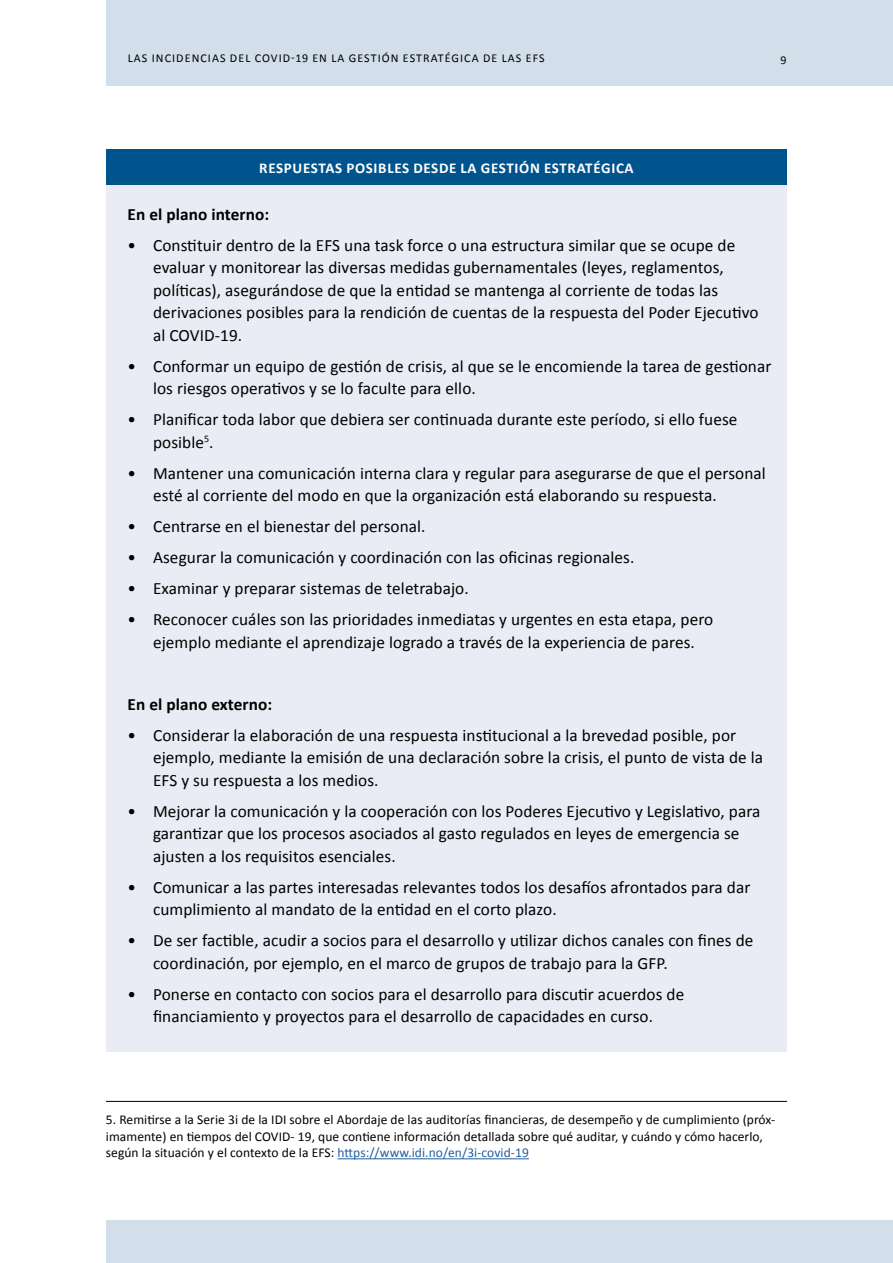
<style>
.page{position:relative;width:893px;height:1263px;background:#fff}
.page>*{position:absolute;margin:0;border:0;box-sizing:border-box;transform-origin:0 0}
.t1{font:17.25px/22.5px "Calibri";letter-spacing:.005em;color:#000}
.t2{font:700 17.25px "Calibri";letter-spacing:.005em;color:#000}
.t3{font:700 15px "Calibri";letter-spacing:.045em;color:#fff}
.t4{font:13.5px/16.5px "Calibri";letter-spacing:.005em;color:#000}
.t5{font:12px "Calibri";letter-spacing:.09em;color:#000}
.s1{color:#215e9e}
</style>
<div class="page">
<div style="left:106px;top:0;width:787px;height:85px;background:#d3deeb"></div>
<div style="left:106px;top:1220px;width:787px;height:43px;background:#d3deeb"></div>
<div style="left:106px;top:149px;width:681px;height:37px;background:#00548e"></div>
<div style="left:106px;top:186px;width:681px;height:866px;background:#e9ecf4"></div>
<hr style="left:106px;top:1101px;width:681px;height:1px;background:#000">
<hr style="left:338px;top:1158px;width:191px;height:1px;background:#215e9e">
<p class="t5" style="left:128px;top:51px;width:418px">LAS INCIDENCIAS DEL COVID-19 EN LA GESTIÓN ESTRATÉGICA DE LAS EFS</p>
<p class="t5" style="left:781px;top:52px;width:8px">9</p>
<p class="t3" style="left:259px;top:158px;width:376px">RESPUESTAS POSIBLES DESDE LA GESTIÓN ESTRATÉGICA</p>
<p class="t2" style="left:128px;top:203px;width:143px">En el plano interno:</p>
<p class="t1" style="left:153px;top:234px;width:607px;text-indent:-26px">• Constituir dentro de la EFS una task force o una estructura similar que se ocupe de evaluar y monitorear las diversas medidas gubernamentales (leyes, reglamentos, políticas), asegurándose de que la entidad se mantenga al corriente de todas las derivaciones posibles para la rendición de cuentas de la respuesta del Poder Ejecutivo al COVID-19.</p>
<p class="t1" style="left:153px;top:355px;width:620px;text-indent:-26px">• Conformar un equipo de gestión de crisis, al que se le encomiende la tarea de gestionar los riesgos operativos y se lo faculte para ello.</p>
<p class="t1" style="left:153px;top:408px;width:586px;text-indent:-26px">• Planificar toda labor que debiera ser continuada durante este período, si ello fuese posible<sup>5</sup>.</p>
<p class="t1" style="left:153px;top:462px;width:614px;text-indent:-26px">• Mantener una comunicación interna clara y regular para asegurarse de que el personal esté al corriente del modo en que la organización está elaborando su respuesta.</p>
<p class="t1" style="left:128px;top:515px;width:299px">• Centrarse en el bienestar del personal.</p>
<p class="t1" style="left:128px;top:546px;width:508px">• Asegurar la comunicación y coordinación con las oficinas regionales.</p>
<p class="t1" style="left:128px;top:577px;width:343px">• Examinar y preparar sistemas de teletrabajo.</p>
<p class="t1" style="left:128px;top:608px;width:587px;text-align:center">• Reconocer cuáles son las prioridades inmediatas y urgentes en esta etapa, pero ejemplo mediante el aprendizaje logrado a través de la experiencia de pares.</p>
<p class="t2" style="left:128px;top:693px;width:146px">En el plano externo:</p>
<p class="t1" style="left:153px;top:724px;width:612px;text-indent:-26px">• Considerar la elaboración de una respuesta institucional a la brevedad posible, por ejemplo, mediante la emisión de una declaración sobre la crisis, el punto de vista de la<br>EFS y su respuesta a los medios.</p>
<p class="t1" style="left:153px;top:800px;width:609px;text-indent:-26px">• Mejorar la comunicación y la cooperación con los Poderes Ejecutivo y Legislativo, para garantizar que los procesos asociados al gasto regulados en leyes de emergencia se ajusten a los requisitos esenciales.</p>
<p class="t1" style="left:153px;top:876px;width:599px;text-indent:-26px">• Comunicar a las partes interesadas relevantes todos los desafíos afrontados para dar cumplimiento al mandato de la entidad en el corto plazo.</p>
<p class="t1" style="left:153px;top:929px;width:602px;text-indent:-26px">• De ser factible, acudir a socios para el desarrollo y utilizar dichos canales con fines de coordinación, por ejemplo, en el marco de grupos de trabajo para la GFP.</p>
<p class="t1" style="left:128px;top:983px;width:558px;text-align:center">• Ponerse en contacto con socios para el desarrollo para discutir acuerdos de financiamiento y proyectos para el desarrollo de capacidades en curso.</p>
<p class="t4" style="left:106px;top:1111px;width:671px">5. Remitirse a la Serie 3i de la IDI sobre el Abordaje de las auditorías financieras, de desempeño y de cumplimiento (próx&shy;imamente) en tiempos del COVID- 19, que contiene información detallada sobre qué auditar, y cuándo y cómo hacerlo, según la situación y el contexto de la EFS: <span class="s1">https://www.idi.no/en/3i-covid-19</span></p>
</div>
